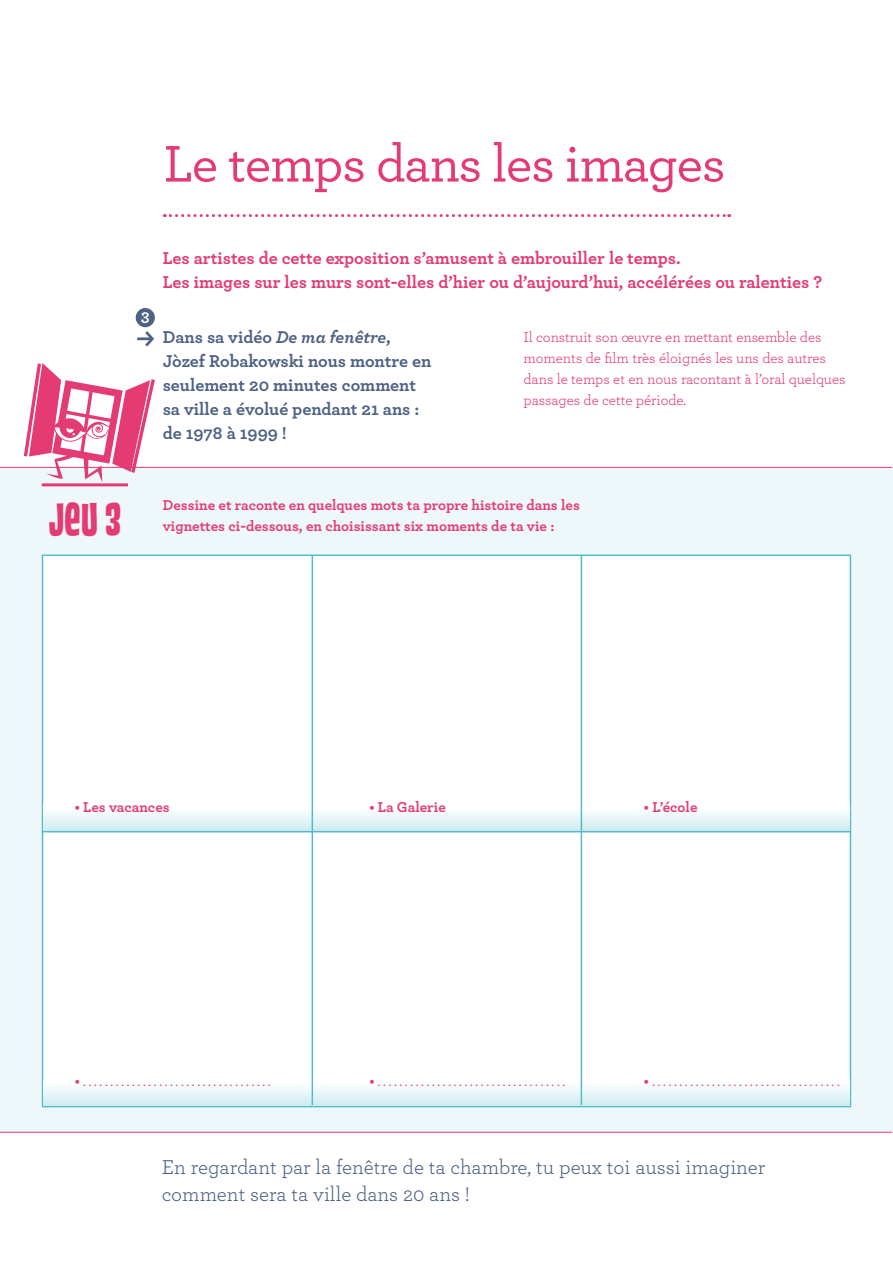
<style>
.page{position:relative;width:893px;height:1263px;background:#fff}
.page>*{position:absolute;margin:0;border:0;box-sizing:border-box;transform-origin:0 0}
.t1{font:500 54px "Archer";letter-spacing:-.02em;color:#e43b73}
.t2{font:45px "House Movements Custom";color:#e43b73}
.t3{font:21px/27px "Archer";color:#4e6284}
.t4{font:700 18px/24px "Archer";color:#e43b73}
.t5{font:700 18px/24px "Archer";color:#4e6284}
.t6{font:700 16.5px "Archer";color:#fff}
.t7{font:15px/21px "Archer";letter-spacing:-.005em;color:#e43b73}
.t8{font:700 15px/21px "Archer";color:#e43b73}
.s1{font-style:italic}
.s2{font-weight:700}
</style>
<div class="page">
<div style="left:0;top:467px;width:893px;height:665px;background:#eef8fa"></div>
<div style="left:42px;top:554px;width:809px;height:553px;background:#fff;border:2px solid #54bbc9"></div>
<svg style="left:43px;top:804px;width:807px;height:27px"></svg>
<svg style="left:44px;top:1079px;width:806px;height:27px"></svg>
<svg style="left:164px;top:214px;width:566px;height:3px"></svg>
<hr style="left:42px;top:483px;width:86px;height:3px;background:#e43b73">
<hr style="left:0;top:467px;width:892px;height:1px;background:#e43b73">
<hr style="left:0;top:1132px;width:892px;height:1px;background:#e43b73">
<div style="left:136px;top:308px;width:19px;height:19px;background:#4e6284;border-radius:50%"></div>
<hr style="left:312px;top:555px;width:1px;height:550px;background:#54bbc9">
<hr style="left:42px;top:831px;width:808px;height:1px;background:#54bbc9">
<hr style="left:581px;top:555px;width:1px;height:550px;background:#54bbc9">
<svg style="left:24px;top:363px;width:131px;height:119px"></svg>
<h1 class="t1" style="left:164px;top:125px;width:563px">Le temps dans les images</h1>
<p class="t6" style="left:141px;top:303px;width:10px">3</p>
<p class="t4" style="left:163px;top:245px;width:661px">Les artistes de cette exposition s’amusent à embrouiller le temps.<br>Les images sur les murs sont-elles d’hier ou d’aujourd’hui, accélérées ou ralenties ?</p>
<p class="t5" style="left:163px;top:324px;width:270px">Dans sa vidéo <span class="s1">De ma fenêtre</span>,<br>Jòzef Robakowski nous montre en seulement 20 minutes comment sa ville a évolué pendant 21 ans : de 1978 à 1999 !</p>
<p class="t7" style="left:524px;top:326px;width:323px">Il construit son œuvre en mettant ensemble des moments de film très éloignés les uns des autres dans le temps et en nous racontant à l’oral quelques passages de cette période.</p>
<h2 class="t2" style="left:49px;top:492px;width:73px">Jeu 3</h2>
<p class="t8" style="left:163px;top:493px;width:419px">Dessine et raconte en quelques mots ta propre histoire dans les vignettes ci-dessous, en choisissant six moments de ta vie :</p>
<p class="t8" style="left:75px;top:795px;width:96px">• Les vacances</p>
<p class="t8" style="left:369px;top:795px;width:78px">• La Galerie</p>
<p class="t8" style="left:644px;top:795px;width:55px">• L’école</p>
<p class="t7" style="left:75px;top:1070px;width:197px"><span class="s2">•</span> ...................................</p>
<p class="t7" style="left:369px;top:1070px;width:197px"><span class="s2">•</span> ...................................</p>
<p class="t7" style="left:644px;top:1070px;width:197px"><span class="s2">•</span> ...................................</p>
<h3 class="t3" style="left:162px;top:1152px;width:605px">En regardant par la fenêtre de ta chambre, tu peux toi aussi imaginer comment sera ta ville dans 20 ans !</h3>
</div>
